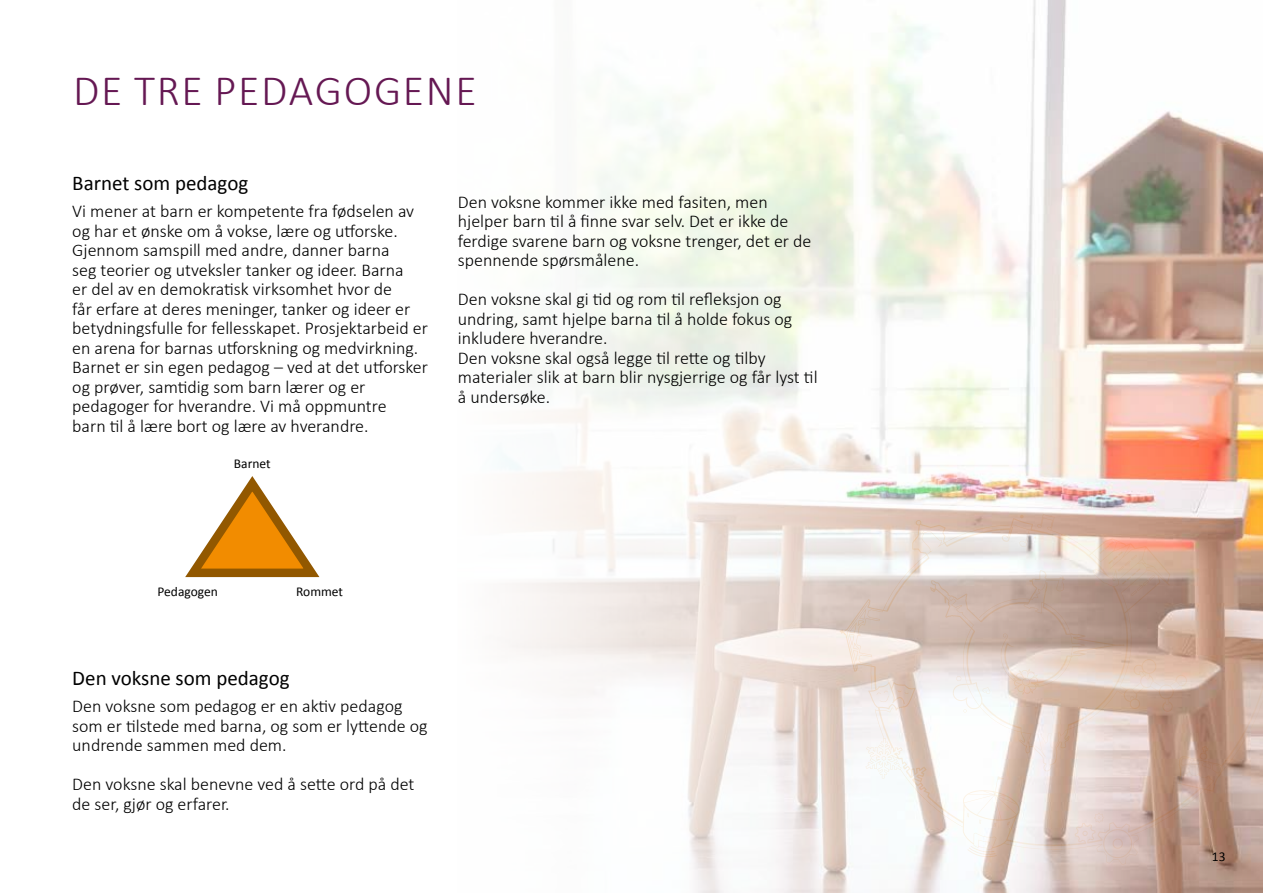
<style>
.page{position:relative;width:1263px;height:893px;background:#fff}
.page>*{position:absolute;margin:0;border:0;box-sizing:border-box;transform-origin:0 0}
.t1{font:300 43.5px "Calibri";letter-spacing:.04em;color:#651853}
.t2{font:21px "Calibri";color:#000}
.t3{font:300 18px/19.5px "Calibri";color:#000}
.t4{font:13.5px "Calibri";color:#000}
</style>
<div class="page">
<img style="left:501px;top:0;width:762px;height:893px">
<svg style="left:185px;top:476px;width:135px;height:102px"></svg>
<h1 class="t1" style="left:73px;top:63px;width:405px">DE TRE PEDAGOGENE</h1>
<p class="t2" style="left:72px;top:170px;width:178px">Barnet som pedagog</p>
<p class="t3" style="left:72px;top:202px;width:357px">Vi mener at barn er kompetente fra fødselen av og har et ønske om å vokse, lære og utforske.<br>Gjennom samspill med andre, danner barna<br>seg teorier og utveksler tanker og ideer. Barna<br>er del av en demokratisk virksomhet hvor de<br>får erfare at deres meninger, tanker og ideer er betydningsfulle for fellesskapet. Prosjektarbeid er en arena for barnas utforskning og medvirkning.<br>Barnet er sin egen pedagog – ved at det utforsker og prøver, samtidig som barn lærer og er pedagoger for hverandre. Vi må oppmuntre<br>barn til å lære bort og lære av hverandre.</p>
<p class="t4" style="left:234px;top:455px;width:38px">Barnet</p>
<p class="t3" style="left:458px;top:192px;width:355px">Den voksne kommer ikke med fasiten, men hjelper barn til å finne svar selv. Det er ikke de ferdige svarene barn og voksne trenger, det er de spennende spørsmålene.</p>
<p class="t3" style="left:458px;top:289px;width:361px">Den voksne skal gi tid og rom til refleksjon og undring, samt hjelpe barna til å holde fokus og inkludere hverandre.<br>Den voksne skal også legge til rette og tilby materialer slik at barn blir nysgjerrige og får lyst til å undersøke.</p>
<p class="t4" style="left:158px;top:583px;width:62px">Pedagogen</p>
<p class="t4" style="left:296px;top:583px;width:48px">Rommet</p>
<p class="t2" style="left:72px;top:665px;width:219px">Den voksne som pedagog</p>
<p class="t3" style="left:72px;top:697px;width:357px">Den voksne som pedagog er en aktiv pedagog som er tilstede med barna, og som er lyttende og undrende sammen med dem.</p>
<p class="t3" style="left:72px;top:774px;width:344px">Den voksne skal benevne ved å sette ord på det de ser, gjør og erfarer.</p>
<p class="t4" style="left:1212px;top:848px;width:15px">13</p>
</div>
